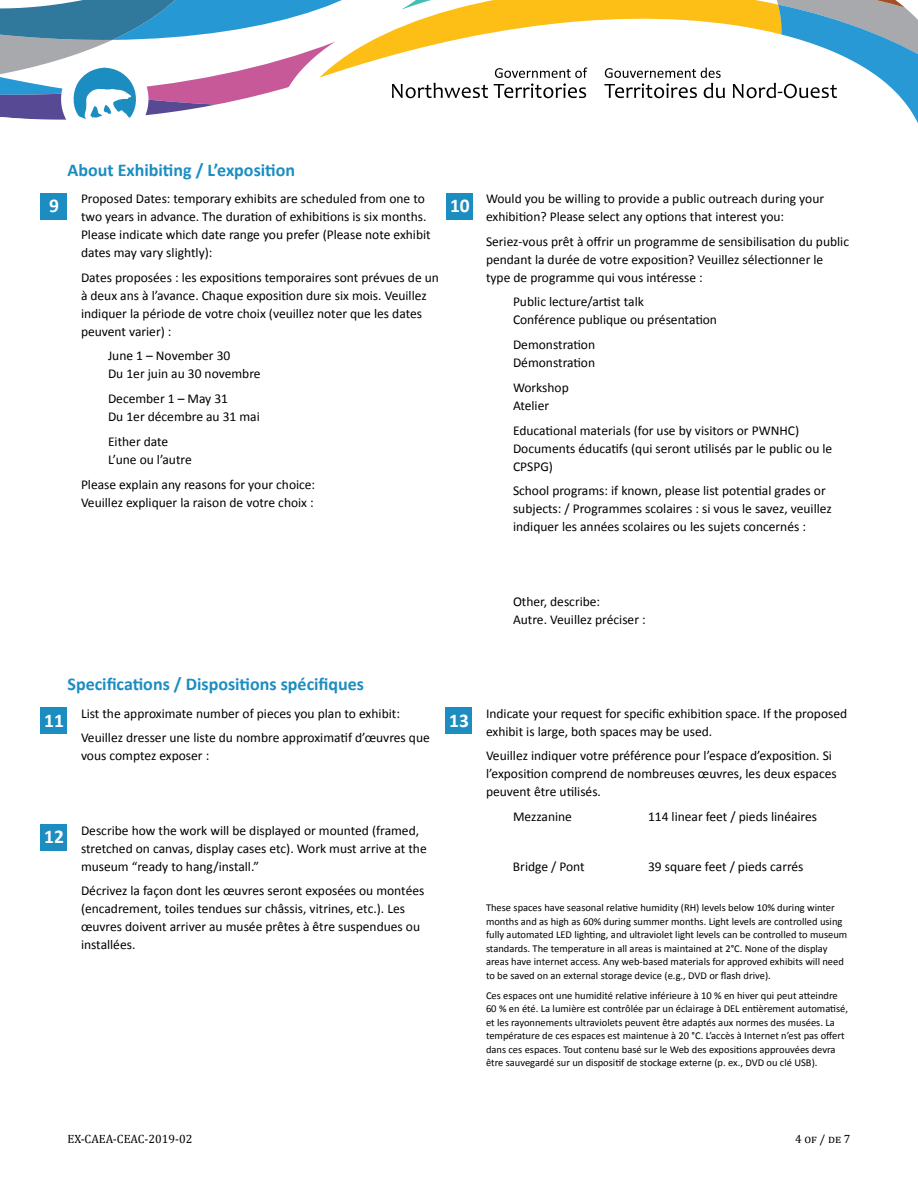
<style>
.page{position:relative;width:918px;height:1188px;background:#fff}
.page>*{position:absolute;margin:0;border:0;box-sizing:border-box;transform-origin:0 0}
.t1{font:700 19.5px "Calibri";color:#fff}
.t2{font:700 18px "Calibri";color:#1c8dc1}
.t3{font:13.5px/18px "Calibri";color:#000}
.t4{font:12px "Cambria";color:#000}
.t5{font:10.5px/13.5px "Calibri";color:#000}
</style>
<div class="page">
<svg style="left:0;top:0;width:918px;height:123px"></svg>
<div style="left:40px;top:193px;width:28px;height:27px;background:#1c8dc1"></div>
<div style="left:446px;top:193px;width:27px;height:27px;background:#1c8dc1"></div>
<div style="left:40px;top:707px;width:28px;height:27px;background:#1c8dc1"></div>
<div style="left:40px;top:824px;width:28px;height:27px;background:#1c8dc1"></div>
<div style="left:446px;top:707px;width:26px;height:27px;background:#1c8dc1"></div>
<h2 class="t2" style="left:68px;top:158px;width:229px">About Exhibiting / L’exposition</h2>
<h1 class="t1" style="left:49px;top:193px;width:11px">9</h1>
<p class="t3" style="left:81px;top:189px;width:351px">Proposed Dates: temporary exhibits are scheduled from one to two years in advance. The duration of exhibitions is six months.<br>Please indicate which date range you prefer (Please note exhibit dates may vary slightly):</p>
<p class="t3" style="left:81px;top:268px;width:360px">Dates proposées : les expositions temporaires sont prévues de un à deux ans à l’avance. Chaque exposition dure six mois. Veuillez indiquer la période de votre choix (veuillez noter que les dates peuvent varier) :</p>
<p class="t3" style="left:108px;top:347px;width:154px">June 1 – November 30<br>Du 1er juin au 30 novembre</p>
<p class="t3" style="left:108px;top:390px;width:153px">December 1 – May 31<br>Du 1er décembre au 31 mai</p>
<p class="t3" style="left:108px;top:432px;width:85px">Either date<br>L’une ou l’autre</p>
<p class="t3" style="left:81px;top:475px;width:236px">Please explain any reasons for your choice:<br>Veuillez expliquer la raison de votre choix :</p>
<h1 class="t1" style="left:450px;top:193px;width:21px">10</h1>
<p class="t3" style="left:486px;top:189px;width:340px">Would you be willing to provide a public outreach during your exhibition? Please select any options that interest you:</p>
<p class="t3" style="left:486px;top:232px;width:365px">Seriez-vous prêt à offrir un programme de sensibilisation du public pendant la durée de votre exposition? Veuillez sélectionner le type de programme qui vous intéresse :</p>
<p class="t3" style="left:513px;top:293px;width:206px">Public lecture/artist talk<br>Conférence publique ou présentation</p>
<p class="t3" style="left:513px;top:336px;width:84px">Demonstration<br>Démonstration</p>
<p class="t3" style="left:513px;top:378px;width:57px">Workshop<br>Atelier</p>
<p class="t3" style="left:513px;top:421px;width:321px">Educational materials (for use by visitors or PWNHC)<br>Documents éducatifs (qui seront utilisés par le public ou le<br>CPSPG)</p>
<p class="t3" style="left:513px;top:482px;width:320px">School programs: if known, please list potential grades or subjects: / Programmes scolaires : si vous le savez, veuillez indiquer les années scolaires ou les sujets concernés :</p>
<h2 class="t2" style="left:68px;top:673px;width:298px">Specifications / Dispositions spécifiques</h2>
<h1 class="t1" style="left:44px;top:708px;width:21px">11</h1>
<p class="t3" style="left:81px;top:701px;width:350px;line-height:24.8px">List the approximate number of pieces you plan to exhibit:<br>Veuillez dresser une liste du nombre approximatif d’œuvres que</p>
<p class="t3" style="left:81px;top:747px;width:130px">vous comptez exposer :</p>
<h1 class="t1" style="left:44px;top:824px;width:21px">12</h1>
<p class="t3" style="left:81px;top:821px;width:347px">Describe how the work will be displayed or mounted (framed, stretched on canvas, display cases etc). Work must arrive at the museum “ready to hang/install.”</p>
<p class="t3" style="left:81px;top:882px;width:345px">Décrivez la façon dont les œuvres seront exposées ou montées (encadrement, toiles tendues sur châssis, vitrines, etc.). Les œuvres doivent arriver au musée prêtes à être suspendues ou installées.</p>
<p class="t3" style="left:513px;top:592px;width:134px">Other, describe:<br>Autre. Veuillez préciser :</p>
<h1 class="t1" style="left:449px;top:708px;width:21px">13</h1>
<p class="t3" style="left:486px;top:704px;width:363px">Indicate your request for specific exhibition space. If the proposed exhibit is large, both spaces may be used.</p>
<p class="t3" style="left:486px;top:747px;width:352px">Veuillez indiquer votre préférence pour l’espace d’exposition. Si l’exposition comprend de nombreuses œuvres, les deux espaces peuvent être utilisés.</p>
<p class="t3" style="left:513px;top:808px;width:61px">Mezzanine</p>
<p class="t3" style="left:648px;top:808px;width:171px">114 linear feet / pieds linéaires</p>
<p class="t3" style="left:513px;top:857px;width:73px">Bridge / Pont</p>
<p class="t3" style="left:648px;top:857px;width:157px">39 square feet / pieds carrés</p>
<p class="t5" style="left:486px;top:901px;width:363px">These spaces have seasonal relative humidity (RH) levels below 10% during winter months and as high as 60% during summer months. Light levels are controlled using fully automated LED lighting, and ultraviolet light levels can be controlled to museum standards. The temperature in all areas is maintained at 2°C. None of the display areas have internet access. Any web-based materials for approved exhibits will need to be saved on an external storage device (e.g., DVD or flash drive).</p>
<p class="t5" style="left:486px;top:989px;width:364px">Ces espaces ont une humidité relative inférieure à 10 % en hiver qui peut atteindre 60 % en été. La lumière est contrôlée par un éclairage à DEL entièrement automatisé, et les rayonnements ultraviolets peuvent être adaptés aux normes des musées. La température de ces espaces est maintenue à 20 °C. L’accès à Internet n’est pas offert dans ces espaces. Tout contenu basé sur le Web des expositions approuvées devra être sauvegardé sur un dispositif de stockage externe (p. ex., DVD ou clé USB).</p>
<p class="t4" style="left:68px;top:1132px;width:126px">EX-CAEA-CEAC-2019-02</p>
<p class="t4" style="left:795px;top:1132px;width:57px">4 of / de 7</p>
</div>
